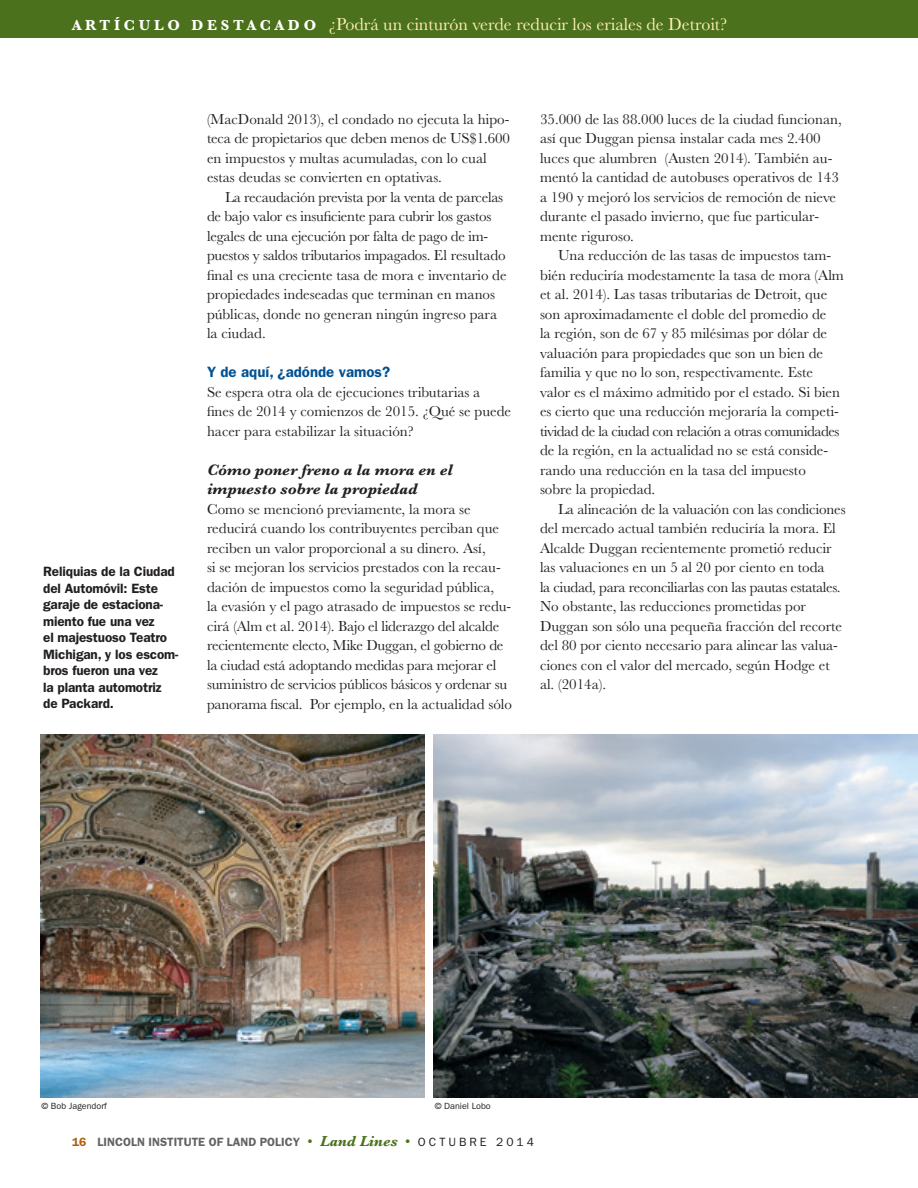
<style>
.page{position:relative;width:918px;height:1188px;background:#fff}
.page>*{position:absolute;margin:0;border:0;box-sizing:border-box;transform-origin:0 0}
.t1{font:18px "Baskerville MT Std";color:#ffeeb8}
._05_subhead_B{font:italic 700 15.75px/19.5px "Baskerville MT Std";color:#231f20}
._00_text{font:15px/19.5px "Baskerville MT Std";color:#231f20}
._04_subhead_A{font:600 15px "ITC Franklin Gothic Std";color:#005294}
._07_caption{font:600 13.5px/16.5px "ITC Franklin Gothic Std";letter-spacing:-.01em;color:#231f20}
.t2{font:600 12px "ITC Franklin Gothic Std";color:#636366}
._70_credit{font:9px "ITC Franklin Gothic Std";color:#231f20}
.s1{font-weight:700;font-size:15px;color:#fff}
.s2{color:#b05f0f}
.s3{font-family:"Baskerville MT Std";font-weight:400;font-size:15px;color:#4b711c}
.s4{font-family:"Baskerville MT Std";font-weight:700;font-style:italic;font-size:15px;color:#4b711c}
.s5{font-weight:400;color:#231f20}
</style>
<div class="page">
<div style="left:0;top:0;width:918px;height:38px;background:#4b711c"></div>
<img style="left:433px;top:734px;width:485px;height:364px">
<img style="left:40px;top:734px;width:385px;height:364px">
<p class="t1" style="left:72px;top:14px;width:657px"><span class="s1">A R T Í C U L O D E S T A C A D O</span> ¿Podrá un cinturón verde reducir los eriales de Detroit?</p>
<p class="_07_caption" style="left:43px;top:563px;width:137px">Reliquias de la Ciudad del Automóvil: Este garaje de estaciona&shy;miento fue una vez<br>el majestuoso Teatro<br>Michigan, y los escom&shy;bros fueron una vez<br>la planta automotriz de Packard.</p>
<p class="_00_text" style="left:207px;top:109px;width:304px">(MacDonald 2013), el condado no ejecuta la hipo&shy;teca de propietarios que deben menos de US$1.600 en impuestos y multas acumuladas, con lo cual estas deudas se convierten en optativas.</p>
<p class="_00_text" style="left:207px;top:187px;width:301px;text-indent:18px">La recaudación prevista por la venta de parcelas de bajo valor es insuficiente para cubrir los gastos legales de una ejecución por falta de pago de im&shy;puestos y saldos tributarios impagados. El resultado final es una creciente tasa de mora e inventario de propiedades indeseadas que terminan en manos públicas, donde no generan ningún ingreso para la ciudad.</p>
<p class="_04_subhead_A" style="left:207px;top:363px;width:185px">Y de aquí, ¿adónde vamos?</p>
<p class="_00_text" style="left:207px;top:382px;width:306px">Se espera otra ola de ejecuciones tributarias a fines de 2014 y comienzos de 2015. ¿Qué se puede hacer para estabilizar la situación?</p>
<p class="_05_subhead_B" style="left:207px;top:460px;width:247px">Cómo poner freno a la mora en el impuesto sobre la propiedad</p>
<p class="_00_text" style="left:207px;top:499px;width:306px">Como se mencionó previamente, la mora se reducirá cuando los contribuyentes perciban que reciben un valor proporcional a su dinero. Así,<br>si se mejoran los servicios prestados con la recau&shy;dación de impuestos como la seguridad pública,<br>la evasión y el pago atrasado de impuestos se redu&shy;cirá (Alm et al. 2014). Bajo el liderazgo del alcalde recientemente electo, Mike Duggan, el gobierno de la ciudad está adoptando medidas para mejorar el suministro de servicios públicos básicos y ordenar su panorama fiscal. Por ejemplo, en la actualidad sólo</p>
<p class="_00_text" style="left:540px;top:109px;width:303px">35.000 de las 88.000 luces de la ciudad funcionan, así que Duggan piensa instalar cada mes 2.400 luces que alumbren (Austen 2014). También au&shy;mentó la cantidad de autobuses operativos de 143 a 190 y mejoró los servicios de remoción de nieve durante el pasado invierno, que fue particular&shy;mente riguroso.</p>
<p class="_00_text" style="left:540px;top:246px;width:306px;text-indent:18px">Una reducción de las tasas de impuestos tam&shy;bién reduciría modestamente la tasa de mora (Alm et al. 2014). Las tasas tributarias de Detroit, que son aproximadamente el doble del promedio de<br>la región, son de 67 y 85 milésimas por dólar de valuación para propiedades que son un bien de familia y que no lo son, respectivamente. Este valor es el máximo admitido por el estado. Si bien es cierto que una reducción mejoraría la competi&shy;tividad de la ciudad con relación a otras comunidades de la región, en la actualidad no se está conside&shy;rando una reducción en la tasa del impuesto<br>sobre la propiedad.</p>
<p class="_00_text" style="left:540px;top:499px;width:307px;text-indent:18px">La alineación de la valuación con las condiciones del mercado actual también reduciría la mora. El Alcalde Duggan recientemente prometió reducir las valuaciones en un 5 al 20 por ciento en toda<br>la ciudad, para reconciliarlas con las pautas estatales.<br>No obstante, las reducciones prometidas por Duggan son sólo una pequeña fracción del recorte del 80 por ciento necesario para alinear las valua&shy;ciones con el valor del mercado, según Hodge et al. (2014a).</p>
<p class="_70_credit" style="left:41px;top:1100px;width:67px">© Bob Jagendorf</p>
<p class="_70_credit" style="left:435px;top:1100px;width:58px">© Daniel Lobo</p>
<p class="t2" style="left:72px;top:1135px;width:464px"><span class="s2">16</span> LINCOLN INSTITUTE OF LAND POLICY <span class="s3">•</span> <span class="s4">Land Lines</span> <span class="s3">•</span> <span class="s5">O C T U B R E 2 0 1 4</span></p>
</div>
